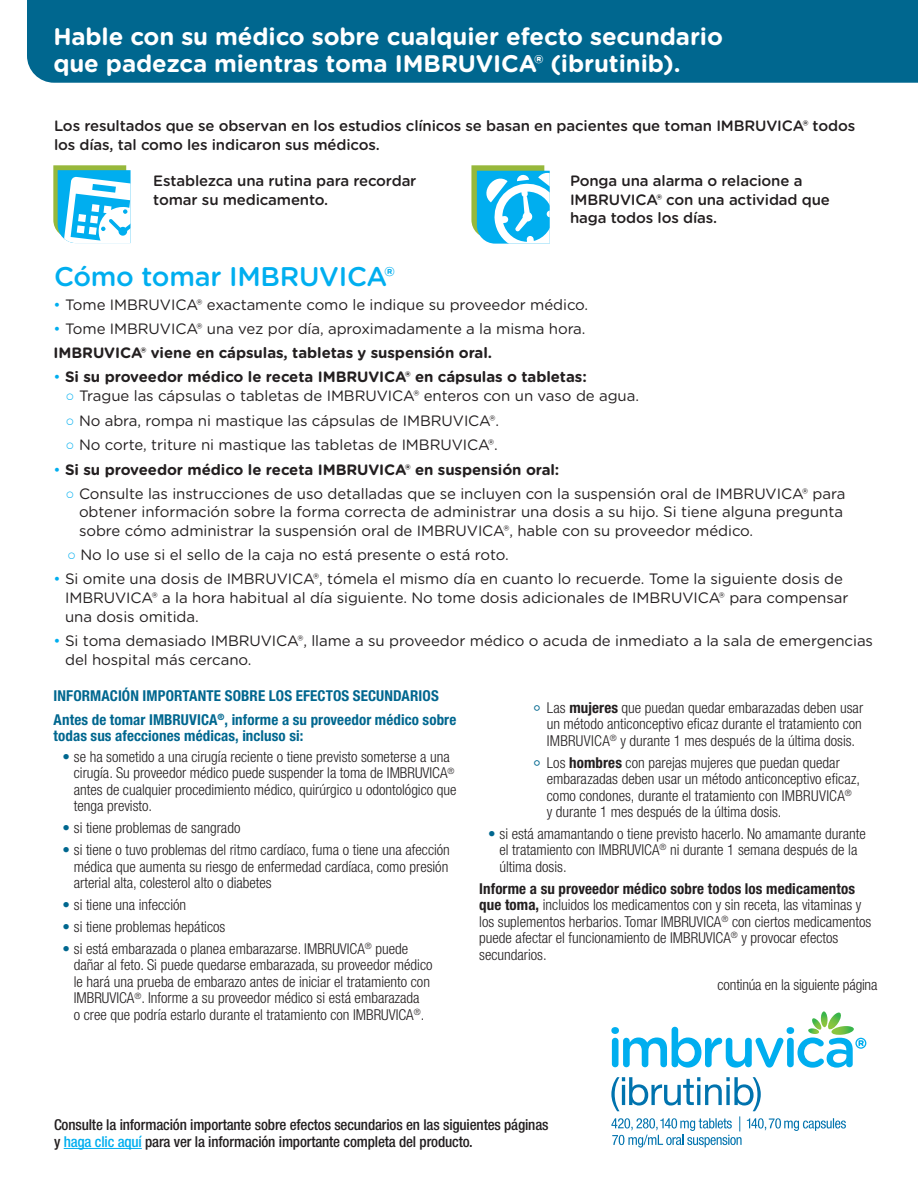
<style>
.page{position:relative;width:918px;height:1188px;background:#fff}
.page>*{position:absolute;margin:0;border:0;box-sizing:border-box;transform-origin:0 0}
.t1{font:500 27px "Gotham Rounded";letter-spacing:-.01em;color:#00aeef}
.t2{font:700 24px/27px "Gotham Rounded";letter-spacing:-.005em;color:#fff}
.Body_Copy{font:300 condensed 15px/16.5px "Helvetica Neue LT Std";color:#231f20}
.t3{font:15px/18.8px "Gotham Rounded";letter-spacing:-.005em;color:#231f20}
.t4{font:500 15px/18.8px "Gotham Rounded";letter-spacing:-.01em;color:#231f20}
.t5{font:700 15px "Gotham Rounded";letter-spacing:-.005em;color:#231f20}
.t6{font:500 condensed 15px/16.5px "Helvetica Neue LT Std";letter-spacing:-.01em;color:#231f20}
.Body_Copy-2{font:700 condensed 15px/16.5px "Helvetica Neue LT Std";letter-spacing:.005em;color:#00678f}
.s1{color:#00aeef}
.s2{font-weight:400;color:#00aeef}
.s3{font-family:"Arial";color:#00aeef}
.s4{color:#00678f}
.s5{font-size:19.5px;color:#00678f}
.s6{font-weight:700}
</style>
<div class="page">
<hr style="left:64px;top:1148px;width:78px;height:1px;background:#00aeef">
<svg style="left:611px;top:1011px;width:255px;height:57px"></svg>
<svg style="left:611px;top:1077px;width:235px;height:71px"></svg>
<div style="left:27px;top:0;width:891px;height:83px;background:#00678f"></div>
<svg style="left:471px;top:165px;width:79px;height:79px"></svg>
<svg style="left:53px;top:165px;width:78px;height:78px"></svg>
<p class="t2" style="left:53px;top:22px;width:671px">Hable con su médico sobre cualquier efecto secundario que padezca mientras toma IMBRUVICA® (ibrutinib).</p>
<p class="t4" style="left:54px;top:116px;width:803px">Los resultados que se observan en los estudios clínicos se basan en pacientes que toman IMBRUVICA® todos los días, tal como les indicaron sus médicos.</p>
<p class="t4" style="left:153px;top:171px;width:265px">Establezca una rutina para recordar tomar su medicamento.</p>
<p class="t4" style="left:570px;top:171px;width:261px">Ponga una alarma o relacione a<br>IMBRUVICA® con una actividad que haga todos los días.</p>
<p class="t1" style="left:54px;top:257px;width:342px">Cómo tomar IMBRUVICA®</p>
<p class="t3" style="left:54px;top:294px;width:536px"><span class="s1">•</span> Tome IMBRUVICA® exactamente como le indique su proveedor médico.</p>
<p class="t3" style="left:54px;top:318px;width:533px"><span class="s1">•</span> Tome IMBRUVICA® una vez por día, aproximadamente a la misma hora.</p>
<p class="t5" style="left:54px;top:342px;width:440px">IMBRUVICA® viene en cápsulas, tabletas y suspensión oral.</p>
<p class="t5" style="left:54px;top:366px;width:535px"><span class="s2">•</span> Si su proveedor médico le receta IMBRUVICA® en cápsulas o tabletas:</p>
<p class="t3" style="left:66px;top:385px;width:575px"><span class="s3">○</span> Trague las cápsulas o tabletas de IMBRUVICA® enteros con un vaso de agua.</p>
<p class="t3" style="left:66px;top:411px;width:435px"><span class="s3">○</span> No abra, rompa ni mastique las cápsulas de IMBRUVICA®.</p>
<p class="t3" style="left:66px;top:435px;width:434px"><span class="s3">○</span> No corte, triture ni mastique las tabletas de IMBRUVICA®.</p>
<p class="t5" style="left:54px;top:458px;width:507px"><span class="s2">•</span> Si su proveedor médico le receta IMBRUVICA® en suspensión oral:</p>
<p class="t3" style="left:79px;top:483px;width:768px;text-indent:-13px"><span class="s3">○</span> Consulte las instrucciones de uso detalladas que se incluyen con la suspensión oral de IMBRUVICA® para obtener información sobre la forma correcta de administrar una dosis a su hijo. Si tiene alguna pregunta sobre cómo administrar la suspensión oral de IMBRUVICA®, hable con su proveedor médico.</p>
<p class="t3" style="left:67px;top:545px;width:443px"><span class="s3">○</span> No lo use si el sello de la caja no está presente o está roto.</p>
<p class="t3" style="left:65px;top:569px;width:785px;text-indent:-12px"><span class="s1">•</span> Si omite una dosis de IMBRUVICA®, tómela el mismo día en cuanto lo recuerde. Tome la siguiente dosis de<br>IMBRUVICA® a la hora habitual al día siguiente. No tome dosis adicionales de IMBRUVICA® para compensar una dosis omitida.</p>
<p class="t3" style="left:65px;top:631px;width:809px;text-indent:-12px"><span class="s1">•</span> Si toma demasiado IMBRUVICA®, llame a su proveedor médico o acuda de inmediato a la sala de emergencias del hospital más cercano.</p>
<p class="Body_Copy-2" style="left:54px;top:688px;width:387px">INFORMACIÓN IMPORTANTE SOBRE LOS EFECTOS SECUNDARIOS</p>
<p class="Body_Copy-2" style="left:54px;top:711px;width:404px">Antes de tomar IMBRUVICA<sup>®</sup>, informe a su proveedor médico sobre todas sus afecciones médicas, incluso si:</p>
<p class="Body_Copy" style="left:74px;top:748px;width:384px;text-indent:-11px"><span class="s4">•</span> se ha sometido a una cirugía reciente o tiene previsto someterse a una cirugía. Su proveedor médico puede suspender la toma de IMBRUVICA<sup>® </sup>antes de cualquier procedimiento médico, quirúrgico u odontológico que tenga previsto.</p>
<p class="Body_Copy" style="left:63px;top:820px;width:179px"><span class="s4">•</span> si tiene problemas de sangrado</p>
<p class="Body_Copy" style="left:74px;top:842px;width:378px;text-align:justify;text-indent:-11px"><span class="s4">•</span> si tiene o tuvo problemas del ritmo cardíaco, fuma o tiene una afección médica que aumenta su riesgo de enfermedad cardíaca, como presión arterial alta, colesterol alto o diabetes</p>
<p class="Body_Copy" style="left:63px;top:897px;width:125px"><span class="s4">•</span> si tiene una infección</p>
<p class="Body_Copy" style="left:63px;top:918px;width:164px"><span class="s4">•</span> si tiene problemas hepáticos</p>
<p class="Body_Copy" style="left:74px;top:940px;width:360px;text-indent:-11px"><span class="s4">•</span> si está embarazada o planea embarazarse. IMBRUVICA<sup>®</sup> puede dañar al feto. Si puede quedarse embarazada, su proveedor médico le hará una prueba de embarazo antes de iniciar el tratamiento con IMBRUVICA<sup>®</sup>. Informe a su proveedor médico si está embarazada<br>o cree que podría estarlo durante el tratamiento con IMBRUVICA<sup>®</sup>.</p>
<p class="Body_Copy" style="left:547px;top:699px;width:318px;text-align:justify;text-indent:-14px"><span class="s5">°</span> Las <span class="s6">mujeres</span> que puedan quedar embarazadas deben usar un método anticonceptivo eficaz durante el tratamiento con IMBRUVICA<sup>®</sup> y durante 1 mes después de la última dosis.</p>
<p class="Body_Copy" style="left:547px;top:754px;width:315px;text-indent:-14px"><span class="s5">°</span> Los <span class="s6">hombres</span> con parejas mujeres que puedan quedar embarazadas deben usar un método anticonceptivo eficaz, como condones, durante el tratamiento con IMBRUVICA<sup>® </sup>y durante 1 mes después de la última dosis.</p>
<p class="Body_Copy" style="left:500px;top:825px;width:368px;text-indent:-11px"><span class="s4">•</span> si está amamantando o tiene previsto hacerlo. No amamante durante el tratamiento con IMBRUVICA<sup>®</sup> ni durante 1 semana después de la última dosis.</p>
<p class="Body_Copy" style="left:479px;top:880px;width:394px"><span class="s6">Informe a su proveedor médico sobre todos los medicamentos que toma,</span> incluidos los medicamentos con y sin receta, las vitaminas y los suplementos herbarios. Tomar IMBRUVICA<sup>®</sup> con ciertos medicamentos puede afectar el funcionamiento de IMBRUVICA<sup>®</sup> y provocar efectos secundarios.</p>
<p class="Body_Copy" style="left:718px;top:976px;width:161px">continúa en la siguiente página</p>
<p class="t6" style="left:54px;top:1117px;width:496px">Consulte la información importante sobre efectos secundarios en las siguientes páginas y <span class="s1">haga clic aquí</span> para ver la información importante completa del producto.</p>
</div>
